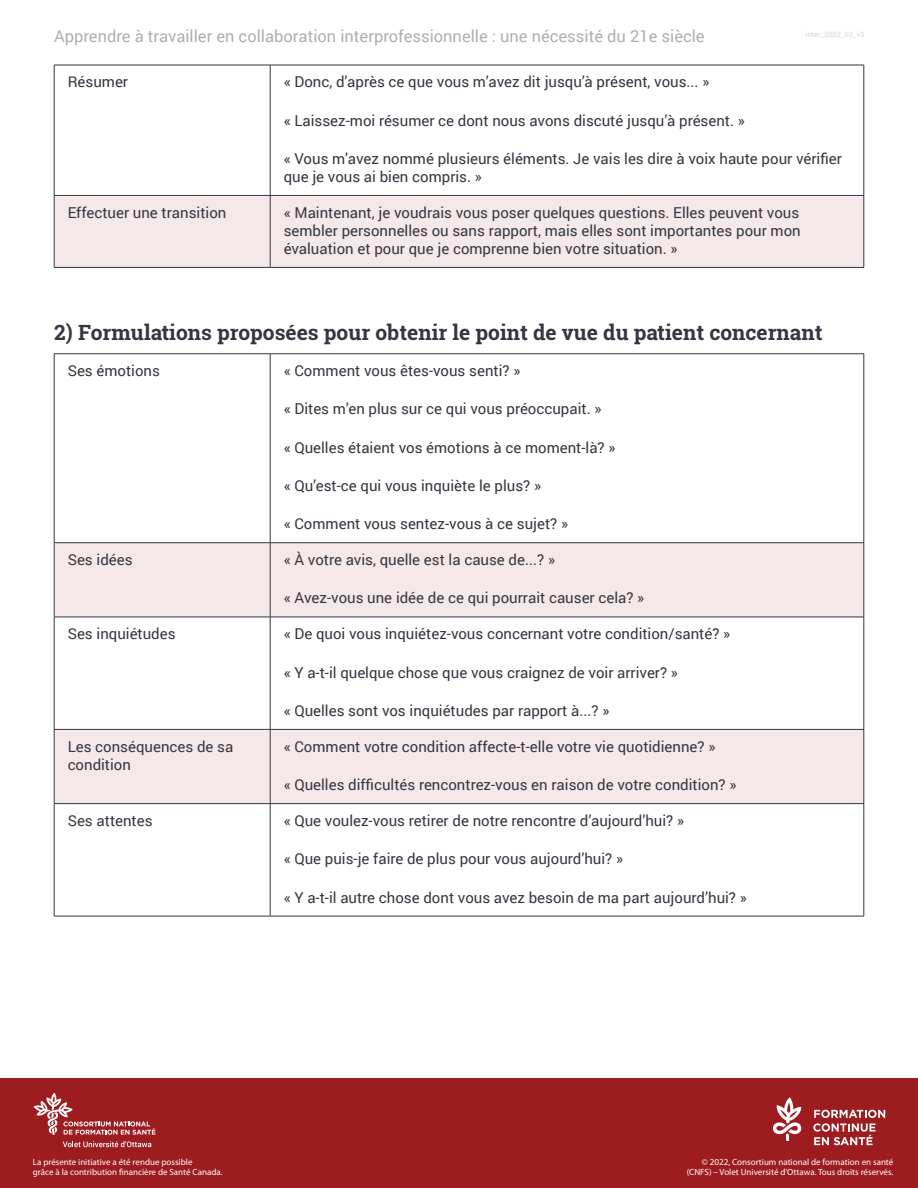
<style>
.page{position:relative;width:918px;height:1188px;background:#fff}
.page>*{position:absolute;margin:0;border:0;box-sizing:border-box;transform-origin:0 0}
.Heading_2{font:700 21px "Roboto Slab";color:#343741}
.t1{font:16.5px "Roboto";color:#aeafb3}
.Paragraph_Normal_wit{font:15px/18px "Roboto";color:#343741}
.Paragraph_Normal_-_T{font:15px/18px "Roboto";color:#343741}
.t2{font:9px/10.8px "Myriad Pro";color:#fff}
.t3{font:7.5px "Roboto";color:#d6d7d9}
</style>
<div class="page">
<div style="left:0;top:1078px;width:918px;height:110px;background:#9c1c1f"></div>
<svg style="left:34px;top:1093px;width:122px;height:42px"></svg>
<svg style="left:63px;top:1141px;width:88px;height:6px"></svg>
<svg style="left:813px;top:1110px;width:72px;height:35px"></svg>
<svg style="left:773px;top:1097px;width:28px;height:44px"></svg>
<div style="left:55px;top:196px;width:809px;height:71px;background:#f5e8e9"></div>
<hr style="left:54px;top:65px;width:216px;height:1px;background:#343741">
<hr style="left:54px;top:65px;width:1px;height:130px;background:#343741">
<hr style="left:270px;top:65px;width:594px;height:1px;background:#343741">
<hr style="left:54px;top:195px;width:216px;height:1px;background:#343741">
<hr style="left:54px;top:196px;width:1px;height:71px;background:#343741">
<hr style="left:270px;top:195px;width:594px;height:1px;background:#343741">
<hr style="left:54px;top:267px;width:216px;height:1px;background:#343741">
<hr style="left:270px;top:65px;width:1px;height:130px;background:#343741">
<hr style="left:864px;top:65px;width:1px;height:130px;background:#343741">
<hr style="left:270px;top:196px;width:1px;height:71px;background:#343741">
<hr style="left:864px;top:196px;width:1px;height:71px;background:#343741">
<hr style="left:270px;top:267px;width:594px;height:1px;background:#343741">
<svg style="left:55px;top:543px;width:809px;height:260px;fill:#f5e8e9"></svg>
<hr style="left:270px;top:354px;width:1px;height:189px;background:#343741">
<hr style="left:54px;top:542px;width:216px;height:1px;background:#343741">
<hr style="left:270px;top:542px;width:594px;height:1px;background:#343741">
<hr style="left:270px;top:543px;width:1px;height:74px;background:#343741">
<hr style="left:54px;top:617px;width:216px;height:1px;background:#343741">
<hr style="left:270px;top:617px;width:594px;height:1px;background:#343741">
<hr style="left:270px;top:617px;width:1px;height:112px;background:#343741">
<hr style="left:54px;top:729px;width:216px;height:1px;background:#343741">
<hr style="left:270px;top:729px;width:594px;height:1px;background:#343741">
<hr style="left:270px;top:730px;width:1px;height:73px;background:#343741">
<hr style="left:54px;top:803px;width:216px;height:1px;background:#343741">
<hr style="left:270px;top:803px;width:594px;height:1px;background:#343741">
<hr style="left:270px;top:804px;width:1px;height:112px;background:#343741">
<hr style="left:54px;top:353px;width:216px;height:1px;background:#343741">
<hr style="left:54px;top:354px;width:1px;height:189px;background:#343741">
<hr style="left:270px;top:353px;width:594px;height:1px;background:#343741">
<hr style="left:864px;top:354px;width:1px;height:189px;background:#343741">
<hr style="left:54px;top:543px;width:1px;height:74px;background:#343741">
<hr style="left:864px;top:543px;width:1px;height:74px;background:#343741">
<hr style="left:54px;top:617px;width:1px;height:112px;background:#343741">
<hr style="left:864px;top:617px;width:1px;height:112px;background:#343741">
<hr style="left:54px;top:730px;width:1px;height:73px;background:#343741">
<hr style="left:864px;top:730px;width:1px;height:73px;background:#343741">
<hr style="left:54px;top:804px;width:1px;height:112px;background:#343741">
<hr style="left:864px;top:804px;width:1px;height:112px;background:#343741">
<hr style="left:54px;top:916px;width:216px;height:1px;background:#343741">
<hr style="left:270px;top:916px;width:594px;height:1px;background:#343741">
<p class="t1" style="left:54px;top:24px;width:652px">Apprendre à travailler en collaboration interprofessionnelle : une nécessité du 21e siècle</p>
<p class="t3" style="left:806px;top:29px;width:60px">inter_2022_03_v3</p>
<p class="Paragraph_Normal_-_T" style="left:68px;top:73px;width:62px">Résumer</p>
<p class="Paragraph_Normal_wit" style="left:284px;top:73px;width:427px">« Donc, d’après ce que vous m’avez dit jusqu’à présent, vous... »</p>
<p class="Paragraph_Normal_wit" style="left:284px;top:111px;width:463px">« Laissez-moi résumer ce dont nous avons discuté jusqu’à présent. »</p>
<p class="Paragraph_Normal_wit" style="left:284px;top:149px;width:560px">« Vous m’avez nommé plusieurs éléments. Je vais les dire à voix haute pour vérifier que je vous ai bien compris. »</p>
<p class="Paragraph_Normal_-_T" style="left:68px;top:203px;width:160px">Effectuer une transition</p>
<p class="Paragraph_Normal_wit" style="left:284px;top:203px;width:519px;text-align:justify">« Maintenant, je voudrais vous poser quelques questions. Elles peuvent vous sembler personnelles ou sans rapport, mais elles sont importantes pour mon évaluation et pour que je comprenne bien votre situation. »</p>
<h2 class="Heading_2" style="left:54px;top:318px;width:770px">2) Formulations proposées pour obtenir le point de vue du patient concernant</h2>
<p class="Paragraph_Normal_-_T" style="left:68px;top:361px;width:94px">Ses émotions</p>
<p class="Paragraph_Normal_wit" style="left:284px;top:361px;width:238px">« Comment vous êtes-vous senti? »</p>
<p class="Paragraph_Normal_wit" style="left:284px;top:400px;width:319px">« Dites m’en plus sur ce qui vous préoccupait. »</p>
<p class="Paragraph_Normal_wit" style="left:284px;top:438px;width:333px">« Quelles étaient vos émotions à ce moment-là? »</p>
<p class="Paragraph_Normal_wit" style="left:284px;top:476px;width:259px">« Qu’est-ce qui vous inquiète le plus? »</p>
<p class="Paragraph_Normal_wit" style="left:284px;top:514px;width:286px">« Comment vous sentez-vous à ce sujet? »</p>
<p class="Paragraph_Normal_-_T" style="left:68px;top:550px;width:66px">Ses idées</p>
<p class="Paragraph_Normal_wit" style="left:284px;top:550px;width:273px">« À votre avis, quelle est la cause de...? »</p>
<p class="Paragraph_Normal_wit" style="left:284px;top:589px;width:362px">« Avez-vous une idée de ce qui pourrait causer cela? »</p>
<p class="Paragraph_Normal_-_T" style="left:68px;top:624px;width:109px">Ses inquiétudes</p>
<p class="Paragraph_Normal_wit" style="left:284px;top:624px;width:448px">« De quoi vous inquiétez-vous concernant votre condition/santé? »</p>
<p class="Paragraph_Normal_wit" style="left:284px;top:663px;width:396px">« Y a-t-il quelque chose que vous craignez de voir arriver? »</p>
<p class="Paragraph_Normal_wit" style="left:284px;top:701px;width:327px">« Quelles sont vos inquiétudes par rapport à...? »</p>
<p class="Paragraph_Normal_-_T" style="left:68px;top:737px;width:167px">Les conséquences de sa condition</p>
<p class="Paragraph_Normal_wit" style="left:284px;top:737px;width:433px">« Comment votre condition affecte-t-elle votre vie quotidienne? »</p>
<p class="Paragraph_Normal_wit" style="left:284px;top:775px;width:454px">« Quelles difficultés rencontrez-vous en raison de votre condition? »</p>
<p class="Paragraph_Normal_-_T" style="left:68px;top:811px;width:86px">Ses attentes</p>
<p class="Paragraph_Normal_wit" style="left:284px;top:811px;width:402px">« Que voulez-vous retirer de notre rencontre d’aujourd’hui? »</p>
<p class="Paragraph_Normal_wit" style="left:284px;top:849px;width:341px">« Que puis-je faire de plus pour vous aujourd’hui? »</p>
<p class="Paragraph_Normal_wit" style="left:284px;top:888px;width:465px">« Y a-t-il autre chose dont vous avez besoin de ma part aujourd’hui? »</p>
<p class="t2" style="left:33px;top:1156px;width:191px">La présente initiative a été rendue possible<br>grâce à la contribution financière de Santé Canada.</p>
<p class="t2" style="left:687px;top:1156px;width:208px;text-align:right">© 2022, Consortium national de formation en santé (CNFS) – Volet Université d’Ottawa. Tous droits réservés.</p>
</div>
